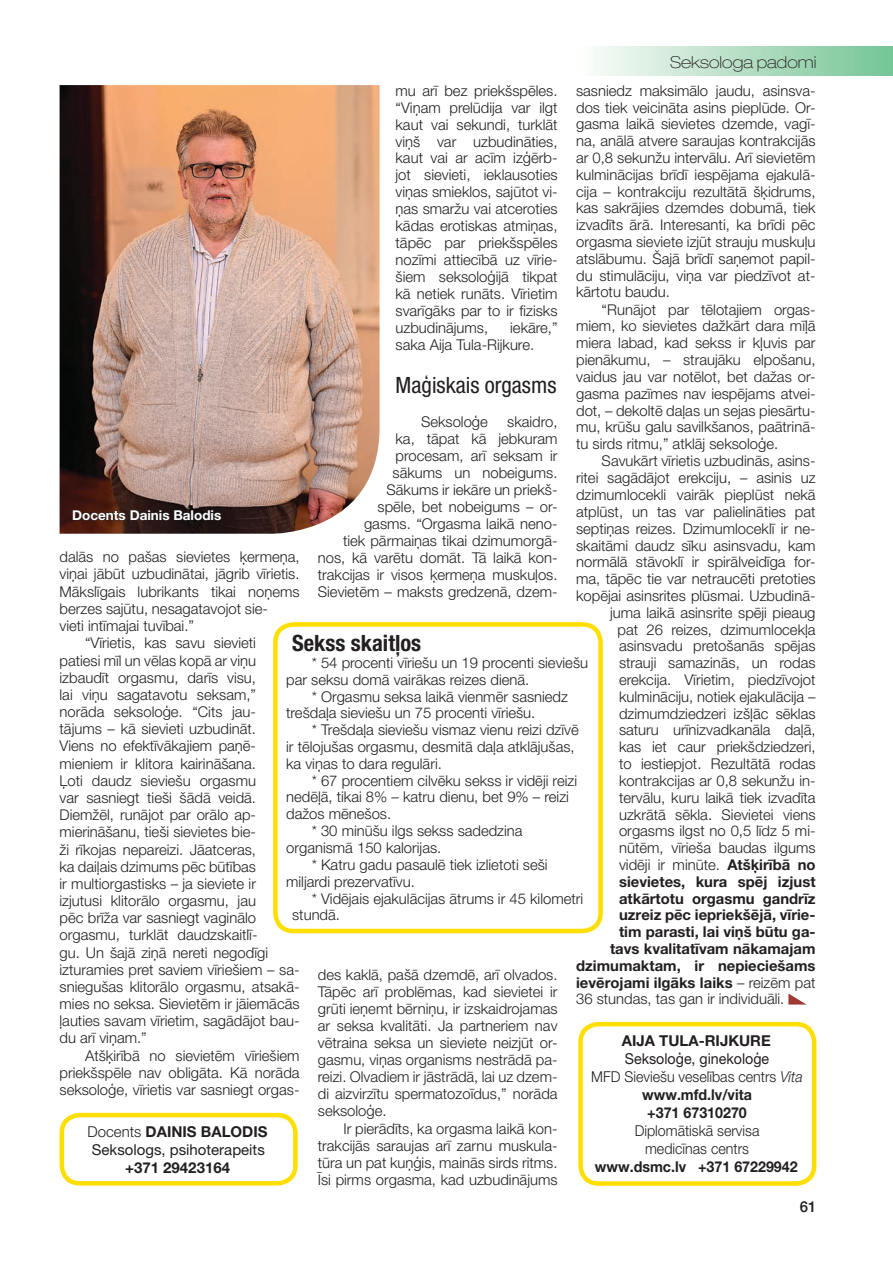
<style>
.page{position:relative;width:893px;height:1263px;background:#fff}
.page>*{position:absolute;margin:0;border:0;box-sizing:border-box;transform-origin:0 0}
.SUBVIRS{font:condensed 22.5px "Helvetica Neue LT Pro";color:#231f20}
.SUBVIRS-2{font:700 condensed 22.5px "Helvetica Neue LT Pro";color:#231f20}
.rubrika{font:100 expanded 16.5px "Helvetica Neue LT Pro";color:#231f20}
.t1{font:300 15px/18px "Helvetica Neue LT Pro";color:#231f20;text-align:center;scale:.95 1}
.t2{font:700 15px/18px "Helvetica Neue LT Pro";color:#231f20;text-align:center;scale:.95 1}
.t3{font:700 15px "Helvetica Neue LT Pro";color:#231f20}
.t4{font:15px "Helvetica Neue LT Pro";color:#231f20}
.t5{font:15px "Helvetica Neue LT Pro";color:#231f20;scale:.95 1}
.t6{font:500 15px "Helvetica Neue";color:#231f20}
.txt{font:300 14.85px/17px "Helvetica Neue LT Pro";color:#231f20}
.txt-2{font:700 14.85px "Helvetica Neue LT Pro";color:#231f20}
.fotoparaksts_WHITE{font:700 13.5px "Helvetica Neue LT Pro";color:#fff}
.s1{font-weight:700}
.s2{font-weight:300}
.s3{font-style:italic}
</style>
<div class="page">
<div style="left:578px;top:47px;width:315px;height:29px;background:linear-gradient(to right,#fdfdfb,#75c495)"></div>
<svg style="left:788px;top:993px;width:19px;height:12px"></svg>
<div style="left:578px;top:1022px;width:238px;height:164px;border:4px solid #ffde00;border-radius:18px"></div>
<div style="left:60px;top:1113px;width:238px;height:72px;border:4px solid #ffde00;border-radius:18px"></div>
<div style="left:273px;top:622px;width:330px;height:311px;border:4px solid #ffde00;border-radius:18px"></div>
<img style="left:60px;top:85px;width:320px;height:449px">
<svg style="left:72px;top:510px;width:150px;height:11px"></svg>
<p class="rubrika" style="left:670px;top:52px;width:148px">Seksologa padomi</p>
<p class="txt" style="left:396px;top:81px;width:164px;text-align:justify">mu arī bez priekšspēles. “Viņam prelūdija var ilgt kaut vai sekundi, turklāt viņš var uzbudināties, kaut vai ar acīm izģērb&shy;jot sievieti, ieklausoties viņas smieklos, sajūtot vi&shy;ņas smaržu vai atceroties kādas erotiskas atmiņas, tāpēc par priekšspēles nozīmi attiecībā uz vīrie&shy;šiem seksoloģijā tikpat kā netiek runāts. Vīrietim svarīgāks par to ir fizisks uzbudinājums,</p>
<p class="txt" style="left:576px;top:82px;width:241px;text-align:justify">sasniedz maksimālo jaudu, asinsva&shy;dos tiek veicināta asins pieplūde. Or&shy;gasma laikā sievietes dzemde, vagī&shy;na, anālā atvere saraujas kontrakcijās ar 0,8 sekunžu intervālu. Arī sievietēm kulminācijas brīdī iespējama ejakulā&shy;cija – kontrakciju rezultātā šķidrums, kas sakrājies dzemdes dobumā, tiek izvadīts ārā. Interesanti, ka brīdi pēc orgasma sieviete izjūt strauju muskuļu atslābumu. Šajā brīdī saņemot papil&shy;du stimulāciju, viņa var piedzīvot at&shy;kārtotu baudu.</p>
<p class="txt" style="left:576px;top:301px;width:241px;text-align:justify;text-indent:26px">“Runājot par tēlotajiem orgas&shy;miem, ko sievietes dažkārt dara mīļā miera labad, kad sekss ir kļuvis par pienākumu, – straujāku elpošanu, vaidus jau var notēlot, bet dažas or&shy;gasma pazīmes nav iespējams atvei&shy;dot, – dekoltē daļas un sejas piesārtu&shy;mu, krūšu galu savilkšanos, paātrinā&shy;tu sirds ritmu,” atklāj seksoloģe.</p>
<p class="txt" style="left:602px;top:452px;width:215px">Savukārt vīrietis uzbudinās, asins-</p>
<p class="txt" style="left:576px;top:469px;width:241px">ritei sagādājot erekciju, – asinis uz</p>
<p class="txt" style="left:576px;top:486px;width:241px">dzimumlocekli vairāk pieplūst nekā</p>
<p class="txt" style="left:576px;top:503px;width:241px">atplūst, un tas var palielināties pat</p>
<p class="txt" style="left:576px;top:520px;width:241px">septiņas reizes. Dzimumloceklī ir ne-</p>
<p class="txt" style="left:576px;top:536px;width:241px">skaitāmi daudz sīku asinsvadu, kam</p>
<p class="txt" style="left:576px;top:553px;width:241px">normālā stāvoklī ir spirālveidīga for-</p>
<p class="txt" style="left:576px;top:570px;width:241px">ma, tāpēc tie var netraucēti pretoties</p>
<p class="txt" style="left:576px;top:587px;width:241px">kopējai asinsrites plūsmai. Uzbudinā-</p>
<p class="txt" style="left:610px;top:604px;width:207px">juma laikā asinsrite spēji pieaug</p>
<p class="txt" style="left:618px;top:621px;width:200px">pat 26 reizes, dzimumlocekļa</p>
<p class="txt" style="left:619px;top:637px;width:198px">asinsvadu pretošanās spējas</p>
<p class="txt" style="left:619px;top:654px;width:198px">strauji samazinās, un rodas</p>
<p class="txt" style="left:619px;top:671px;width:198px">erekcija. Vīrietim, piedzīvojot</p>
<p class="txt" style="left:619px;top:688px;width:198px">kulmināciju, notiek ejakulācija –</p>
<p class="txt" style="left:619px;top:705px;width:198px">dzimumdziedzeri izšļāc sēklas</p>
<p class="txt" style="left:619px;top:721px;width:198px">saturu urīnizvadkanāla daļā,</p>
<p class="txt" style="left:619px;top:738px;width:198px">kas iet caur priekšdziedzeri,</p>
<p class="txt" style="left:619px;top:755px;width:198px">to iestiepjot. Rezultātā rodas</p>
<p class="txt" style="left:619px;top:772px;width:198px">kontrakcijas ar 0,8 sekunžu in-</p>
<p class="txt" style="left:619px;top:789px;width:198px">tervālu, kuru laikā tiek izvadīta</p>
<p class="txt" style="left:619px;top:805px;width:198px">uzkrātā sēkla. Sievietei viens</p>
<p class="txt" style="left:619px;top:822px;width:198px">orgasms ilgst no 0,5 līdz 5 mi-</p>
<p class="txt" style="left:619px;top:839px;width:198px">nūtēm, vīrieša baudas ilgums</p>
<p class="txt" style="left:619px;top:856px;width:198px">vidēji ir minūte. <span class="s1">Atšķirībā no</span></p>
<p class="txt-2" style="left:619px;top:872px;width:198px">sievietes, kura spēj izjust</p>
<p class="txt-2" style="left:619px;top:889px;width:198px">atkārtotu orgasmu gandrīz</p>
<p class="txt-2" style="left:619px;top:906px;width:198px">uzreiz pēc iepriekšējā, vīrie-</p>
<p class="txt-2" style="left:619px;top:923px;width:198px">tim parasti, lai viņš būtu ga-</p>
<p class="txt-2" style="left:610px;top:939px;width:207px">tavs kvalitatīvam nākamajam</p>
<p class="txt-2" style="left:576px;top:956px;width:241px">dzimumaktam, ir nepieciešams</p>
<p class="txt-2" style="left:576px;top:973px;width:241px">ievērojami ilgāks laiks <span class="s2">– reizēm pat</span></p>
<p class="txt" style="left:576px;top:990px;width:210px">36 stundas, tas gan ir individuāli.</p>
<p class="t3" style="left:622px;top:1031px;width:151px">AIJA TULA-RIJKURE</p>
<p class="t5" style="left:625px;top:1049px;width:153px">Seksoloģe, ginekoloģe</p>
<p class="t1" style="left:591px;top:1067px;width:224px">MFD Sieviešu veselības centrs <span class="s3">Vita</span></p>
<p class="t2" style="left:642px;top:1085px;width:117px">www.mfd.lv/vita +371 67310270</p>
<p class="t1" style="left:635px;top:1121px;width:133px">Diplomātiskā servisa medicīnas centrs</p>
<p class="t2" style="left:595px;top:1157px;width:215px">www.dsmc.lv +371 67229942</p>
<p class="txt" style="left:396px;top:319px;width:163px;text-indent:115px">iekāre,” saka Aija Tula-Rijkure.</p>
<p class="SUBVIRS" style="left:396px;top:372px;width:162px">Maģiskais orgasms</p>
<p class="txt" style="left:421px;top:413px;width:68px">Seksoloģe</p>
<p class="txt" style="left:318px;top:413px;width:241px;text-align:right">skaidro,<br>ka, tāpat kā jebkuram<br>procesam, arī seksam ir<br>sākums un nobeigums.<br>Sākums ir iekāre un priekš-<br>spēle, bet nobeigums – or-<br>gasms. “Orgasma laikā neno-<br>tiek pārmaiņas tikai dzimumorgā&shy;nos, kā varētu domāt. Tā laikā kon&shy;trakcijas ir visos ķermeņa muskuļos.<br>Sievietēm – maksts gredzenā, dzem-</p>
<p class="fotoparaksts_WHITE" style="left:72px;top:507px;width:151px">Docents Dainis Balodis</p>
<p class="txt" style="left:60px;top:548px;width:242px">dalās no pašas sievietes ķermeņa, viņai jābūt uzbudinātai, jāgrib vīrietis.<br>Mākslīgais lubrikants tikai noņems berzes sajūtu, nesagatavojot sie-<br>vieti intīmajai tuvībai.”</p>
<p class="txt" style="left:60px;top:634px;width:242px;text-indent:26px">“Vīrietis, kas savu sievieti patiesi mīl un vēlas kopā ar viņu izbaudīt orgasmu, darīs visu,<br>lai viņu sagatavotu seksam,” norāda seksoloģe. “Cits jau&shy;tājums – kā sievieti uzbudināt.<br>Viens no efektīvākajiem paņē&shy;mieniem ir klitora kairināšana.<br>Ļoti daudz sieviešu orgasmu<br>var sasniegt tieši šādā veidā.<br>Diemžēl, runājot par orālo ap&shy;mierināšanu, tieši sievietes bie-<br>ži rīkojas nepareizi. Jāatceras,<br>ka daiļais dzimums pēc būtības<br>ir multiorgastisks – ja sieviete ir izjutusi klitorālo orgasmu, jau<br>pēc brīža var sasniegt vaginālo orgasmu, turklāt daudzskaitlī-<br>gu. Un šajā ziņā nereti negodīgi izturamies pret saviem vīriešiem – sa&shy;sniegušas klitorālo orgasmu, atsakā&shy;mies no seksa. Sievietēm ir jāiemācās ļauties savam vīrietim, sagādājot bau&shy;du arī viņam.”</p>
<p class="txt" style="left:60px;top:1047px;width:242px;text-align:justify;text-indent:26px">Atšķirībā no sievietēm vīriešiem priekšspēle nav obligāta. Kā norāda seksoloģe, vīrietis var sasniegt orgas-</p>
<p class="SUBVIRS-2" style="left:292px;top:630px;width:131px">Sekss skaitļos</p>
<p class="txt" style="left:286px;top:654px;width:303px;text-indent:26px">* 54 procenti vīriešu un 19 procenti sieviešu par seksu domā vairākas reizes dienā.</p>
<p class="txt" style="left:286px;top:688px;width:283px;text-indent:26px">* Orgasmu seksa laikā vienmēr sasniedz trešdaļa sieviešu un 75 procenti vīriešu.</p>
<p class="txt" style="left:286px;top:721px;width:294px;text-indent:26px">* Trešdaļa sieviešu vismaz vienu reizi dzīvē ir tēlojušas orgasmu, desmitā daļa atklājušas, ka viņas to dara regulāri.</p>
<p class="txt" style="left:286px;top:772px;width:292px;text-indent:26px">* 67 procentiem cilvēku sekss ir vidēji reizi nedēļā, tikai 8% – katru dienu, bet 9% – reizi dažos mēnešos.</p>
<p class="txt" style="left:286px;top:822px;width:238px;text-indent:26px">* 30 minūšu ilgs sekss sadedzina organismā 150 kalorijas.</p>
<p class="txt" style="left:286px;top:856px;width:263px;text-indent:26px">* Katru gadu pasaulē tiek izlietoti seši miljardi prezervatīvu.</p>
<p class="txt" style="left:292px;top:890px;width:293px;text-indent:20px">* Vidējais ejakulācijas ātrums ir 45 kilometri stundā.</p>
<p class="txt" style="left:318px;top:966px;width:241px;text-align:justify">des kaklā, pašā dzemdē, arī olvados.<br>Tāpēc arī problēmas, kad sievietei ir grūti ieņemt bērniņu, ir izskaidrojamas ar seksa kvalitāti. Ja partneriem nav vētraina seksa un sieviete neizjūt or&shy;gasmu, viņas organisms nestrādā pa&shy;reizi. Olvadiem ir jāstrādā, lai uz dzem&shy;di aizvirzītu spermatozoīdus,” norāda seksoloģe.</p>
<p class="txt" style="left:318px;top:1119px;width:241px;text-align:justify;text-indent:26px">Ir pierādīts, ka orgasma laikā kon&shy;trakcijās saraujas arī zarnu muskula&shy;tūra un pat kuņģis, mainās sirds ritms.<br>Īsi pirms orgasma, kad uzbudinājums</p>
<p class="t3" style="left:88px;top:1122px;width:181px"><span class="s2">Docents</span> DAINIS BALODIS</p>
<p class="t4" style="left:92px;top:1140px;width:175px">Seksologs, psihoterapeits</p>
<p class="t3" style="left:125px;top:1158px;width:106px">+371 29423164</p>
<p class="t6" style="left:800px;top:1194px;width:18px">61</p>
</div>
